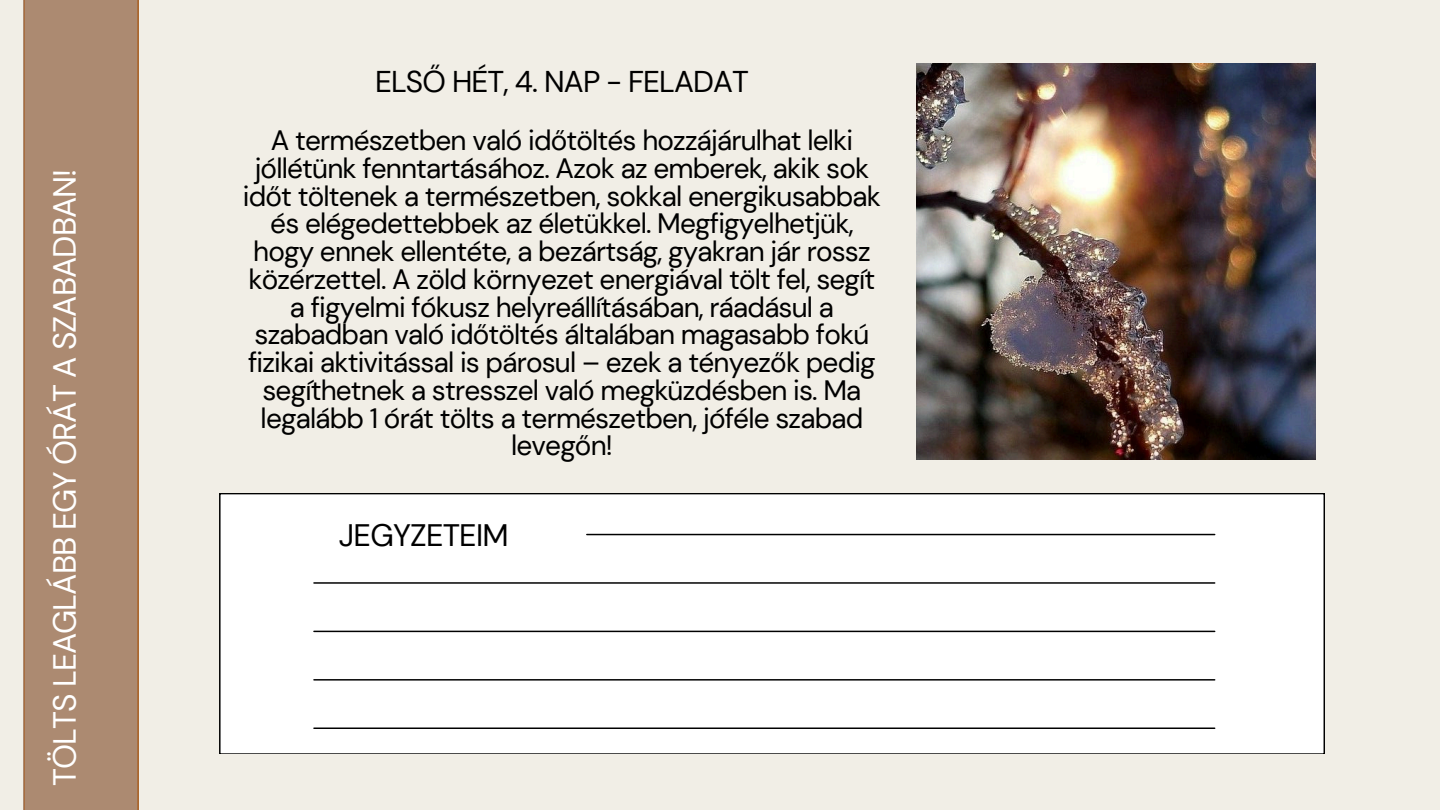
<style>
.page{position:relative;width:1440px;height:810px;background:#f1eee6}
.page>*{position:absolute;margin:0;border:0;box-sizing:border-box;transform-origin:0 0}
.t1{font:32px "DM Sans";letter-spacing:-.03em;color:#fff}
.t2{font:31px "DM Sans";letter-spacing:-.025em;color:#000}
.t3{font:30px "DM Sans";letter-spacing:-.03em;color:#000}
.t4{font:28px/27.8px "DM Sans";letter-spacing:-.03em;color:#000;text-align:center}
</style>
<div class="page">
<div style="left:24px;top:0;width:114px;height:810px;background:#ac8a71"></div>
<div style="left:220px;top:494px;width:1104px;height:260px;background:#fff"></div>
<hr style="left:314px;top:728px;width:901px;height:1px;background:#000">
<hr style="left:314px;top:631px;width:901px;height:1px;background:#000">
<hr style="left:314px;top:582px;width:901px;height:2px;background:#000">
<hr style="left:587px;top:534px;width:628px;height:1px;background:#000">
<hr style="left:314px;top:679px;width:901px;height:2px;background:#000">
<img style="left:917px;top:64px;width:399px;height:396px">
<h1 class="t1" style="left:44px;top:786px;width:619px;rotate:-90deg">TÖLTS LEAGLÁBB EGY ÓRÁT A SZABADBAN!</h1>
<p class="t3" style="left:375px;top:62px;width:375px">ELSŐ HÉT, 4. NAP - FELADAT</p>
<p class="t4" style="left:243px;top:127px;width:640px">A természetben való időtöltés hozzájárulhat lelki jóllétünk fenntartásához. Azok az emberek, akik sok időt töltenek a természetben, sokkal energikusabbak és elégedettebbek az életükkel. Megfigyelhetjük, hogy ennek ellentéte, a bezártság, gyakran jár rossz közérzettel. A zöld környezet energiával tölt fel, segít a figyelmi fókusz helyreállításában, ráadásul a szabadban való időtöltés általában magasabb fokú fizikai aktivitással is párosul – ezek a tényezők pedig segíthetnek a stresszel való megküzdésben is. Ma legalább 1 órát tölts a természetben, jóféle szabad levegőn!</p>
<h1 class="t2" style="left:339px;top:516px;width:171px">JEGYZETEIM</h1>
</div>
